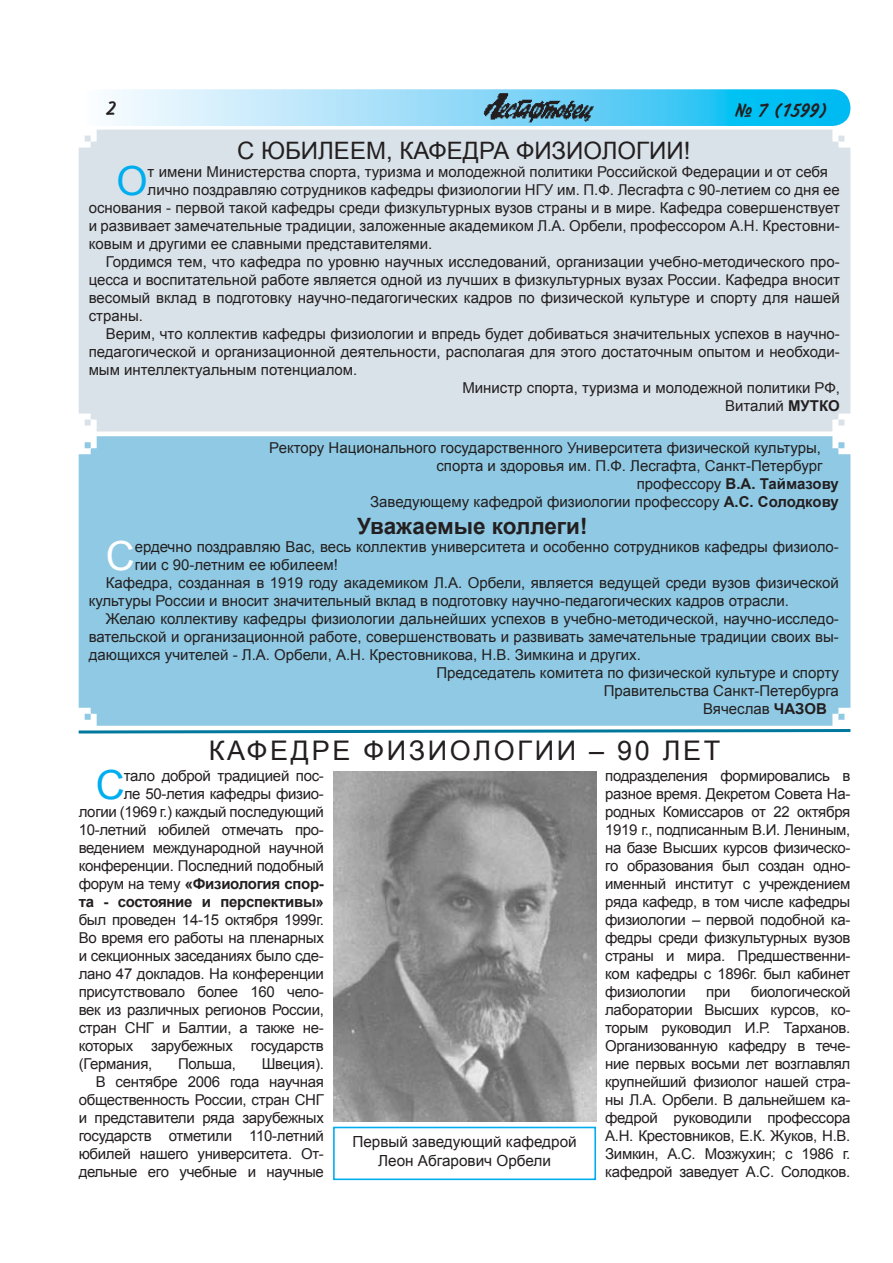
<style>
.page{position:relative;width:893px;height:1263px;background:#fff}
.page>*{position:absolute;margin:0;border:0;box-sizing:border-box;transform-origin:0 0}
.t1{font:40.2px "Arial";color:#00aeef}
.t2{font:40.2px "Arial";color:#fff}
.t3{font:27px "Arial";letter-spacing:.1em;color:#231f20}
.t4{font:24px "Arial";color:#231f20}
.t5{font:700 22.5px "Arial";color:#231f20}
.t6{font:19.5px "Inform CTT";color:#231f20}
.t7{font:15.3px/18.3px "Arial";color:#231f20;text-align:center}
.t8{font:15px/18px "Arial";color:#231f20;text-align:justify}
.t9{font:15px/18px "Arial";letter-spacing:-.02em;color:#231f20;text-align:right}
.t10{font:700 15px "Arial";letter-spacing:-.005em;color:#231f20}
.s1{font-weight:700}
.s2{font-weight:400}
</style>
<div class="page">
<svg style="left:79px;top:89px;width:771px;height:37px;background:#86daf8"></svg>
<img style="left:482px;top:93px;width:113px;height:29px">
<div style="left:79px;top:130px;width:771px;height:301px;background:#d9e2e8"></div>
<div style="left:333px;top:1127px;width:263px;height:53px;border:2px solid #00aeef"></div>
<img style="left:333px;top:771px;width:263px;height:351px">
<div style="left:79px;top:436px;width:771px;height:290px;background:#8fc9e3"></div>
<svg style="left:78px;top:729px;width:773px;height:5px"></svg>
<h3 class="t6" style="left:106px;top:98px;width:11px">2</h3>
<h3 class="t6" style="left:735px;top:99px;width:94px">¹ 7 (1599)</h3>
<h3 class="t4" style="left:237px;top:135px;width:455px">С ЮБИЛЕЕМ, КАФЕДРА ФИЗИОЛОГИИ!</h3>
<h1 class="t1" style="left:116px;top:155px;width:33px">О</h1>
<p class="t8" style="left:148px;top:163px;width:682px">т имени Министерства спорта, туризма и молодежной политики Российской Федерации и от себя</p>
<p class="t8" style="left:148px;top:181px;width:694px">лично поздравляю сотрудников кафедры физиологии НГУ им. П.Ф. Лесгафта с 90-летием со дня ее</p>
<p class="t8" style="left:89px;top:199px;width:753px">основания - первой такой кафедры среди физкультурных вузов страны и в мире. Кафедра совершенствует</p>
<p class="t8" style="left:89px;top:217px;width:753px">и развивает замечательные традиции, заложенные академиком Л.А. Орбели, профессором А.Н. Крестовни-</p>
<p class="t8" style="left:89px;top:235px;width:345px">ковым и другими ее славными представителями.</p>
<p class="t8" style="left:106px;top:253px;width:736px">Гордимся тем, что кафедра по уровню научных исследований, организации учебно-методического про-</p>
<p class="t8" style="left:89px;top:271px;width:753px">цесса и воспитательной работе является одной из лучших в физкультурных вузах России. Кафедра вносит</p>
<p class="t8" style="left:89px;top:289px;width:753px">весомый вклад в подготовку научно-педагогических кадров по физической культуре и спорту для нашей</p>
<p class="t8" style="left:89px;top:307px;width:56px">страны.</p>
<p class="t8" style="left:106px;top:325px;width:736px">Верим, что коллектив кафедры физиологии и впредь будет добиваться значительных успехов в научно-</p>
<p class="t8" style="left:89px;top:343px;width:753px">педагогической и организационной деятельности, располагая для этого достаточным опытом и необходи-</p>
<p class="t8" style="left:89px;top:361px;width:270px">мым интеллектуальным потенциалом.</p>
<p class="t8" style="left:462px;top:379px;width:379px">Министр спорта, туризма и молодежной политики РФ,</p>
<p class="t8" style="left:725px;top:397px;width:116px">Виталий <span class="s1">МУТКО</span></p>
<p class="t8" style="left:269px;top:439px;width:553px">Ректору Национального государственного Университета физической культуры,</p>
<p class="t8" style="left:436px;top:457px;width:388px">спорта и здоровья им. П.Ф. Лесгафта, Санкт-Петербург</p>
<p class="t10" style="left:637px;top:474px;width:204px"><span class="s2">профессору</span> В.А. Таймазову</p>
<p class="t8" style="left:370px;top:493px;width:470px">Заведующему кафедрой физиологии профессору <span class="s1">А.С. Солодкову</span></p>
<h3 class="t5" style="left:357px;top:511px;width:232px">Уважаемые коллеги!</h3>
<h1 class="t2" style="left:106px;top:530px;width:30px">С</h1>
<p class="t8" style="left:135px;top:538px;width:706px">ердечно поздравляю Вас, весь коллектив университета и особенно сотрудников кафедры физиоло-</p>
<p class="t8" style="left:135px;top:556px;width:205px">гии с 90-летним ее юбилеем!</p>
<p class="t8" style="left:106px;top:574px;width:735px">Кафедра, созданная в 1919 году академиком Л.А. Орбели, является ведущей среди вузов физической</p>
<p class="t8" style="left:89px;top:592px;width:702px">культуры России и вносит значительный вклад в подготовку научно-педагогических кадров отрасли.</p>
<p class="t8" style="left:106px;top:610px;width:735px">Желаю коллективу кафедры физиологии дальнейших успехов в учебно-методической, научно-исследо-</p>
<p class="t8" style="left:89px;top:628px;width:752px">вательской и организационной работе, совершенствовать и развивать замечательные традиции своих вы-</p>
<p class="t8" style="left:89px;top:646px;width:554px">дающихся учителей - Л.А. Орбели, А.Н. Крестовникова, Н.В. Зимкина и других.</p>
<p class="t8" style="left:436px;top:664px;width:404px">Председатель комитета по физической культуре и спорту</p>
<p class="t8" style="left:604px;top:682px;width:237px">Правительства Санкт-Петербурга</p>
<p class="t8" style="left:703px;top:700px;width:125px">Вячеслав <span class="s1">ЧАЗОВ</span></p>
<h2 class="t3" style="left:209px;top:733px;width:513px">КАФЕДРЕ ФИЗИОЛОГИИ – 90 ЛЕТ</h2>
<h1 class="t1" style="left:96px;top:758px;width:30px">С</h1>
<p class="t9" style="left:79px;top:766px;width:247px">тало доброй традицией пос-<br>ле 50-летия кафедры физио-<br>логии (1969 г.) каждый последующий<br>10-летний юбилей отмечать про&shy;ведением международной научной конференции. Последний подобный форум на тему <span class="s1">«Физиология спор&shy;та - состояние и перспективы»</span></p>
<p class="t8" style="left:79px;top:910px;width:247px">был проведен 14-15 октября 1999г.<br>Во время его работы на пленарных и секционных заседаниях было сде&shy;лано 47 докладов. На конференции присутствовало более 160 чело&shy;век из различных регионов России, стран СНГ и Балтии, а также не&shy;которых зарубежных государств (Германия,</p>
<p class="t9" style="left:79px;top:1054px;width:247px">Швеция).<br>В сентябре 2006 года научная общественность России, стран СНГ и представители ряда зарубежных государств отметили 110-летний юбилей нашего университета. От&shy;дельные его учебные и научные</p>
<p class="t8" style="left:178px;top:1054px;width:60px">Польша,</p>
<p class="t7" style="left:352px;top:1133px;width:226px">Первый заведующий кафедрой<br>Леон Абгарович Орбели</p>
<p class="t8" style="left:605px;top:766px;width:247px">подразделения формировались в разное время. Декретом Совета На&shy;родных Комиссаров от 22 октября 1919 г., подписанным В.И. Лениным, на базе Высших курсов физическо&shy;го образования был создан одно&shy;именный институт с учреждением ряда кафедр, в том числе кафедры физиологии – первой подобной ка&shy;федры среди физкультурных вузов страны и мира. Предшественни&shy;ком кафедры с 1896г. был кабинет физиологии</p>
<p class="t8" style="left:605px;top:982px;width:247px;text-indent:146px">биологической лаборатории Высших курсов, ко&shy;торым руководил И.Р. Тарханов.<br>Организованную кафедру в тече&shy;ние первых восьми лет возглавлял крупнейший физиолог нашей стра&shy;ны Л.А. Орбели. В дальнейшем ка&shy;федрой руководили профессора А.Н. Крестовников, Е.К. Жуков, Н.В.<br>Зимкин, А.С. Мозжухин; с 1986 г. кафедрой заведует А.С. Солодков.</p>
<p class="t8" style="left:706px;top:982px;width:26px">при</p>
</div>
